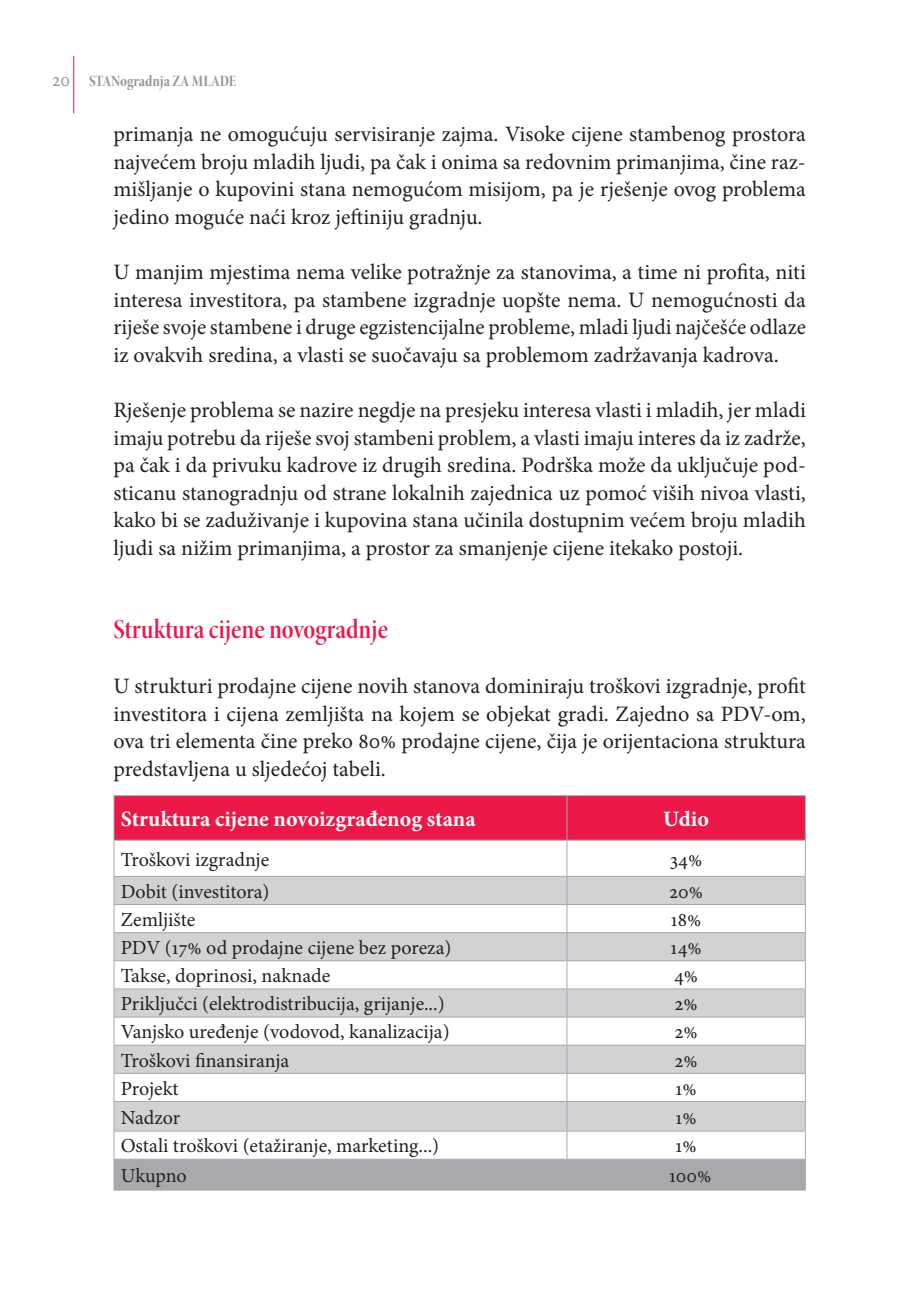
<style>
.page{position:relative;width:908px;height:1304px;background:#fff}
.page>*{position:absolute;margin:0;border:0;box-sizing:border-box;transform-origin:0 0}
.t1{font:28px "Minion Pro Semibold Cn Disp";color:#ed1748}
.t2{font:22px/27.6px "Minion Pro";color:#231f20;text-align:justify}
.t3{font:700 22px "Minion Pro";color:#fff}
.t4{font:20px "Minion Pro";color:#231f20}
.t5{font:16px "Minion Pro Bold Cn Disp";color:#939598}
.s1{font-family:"Minion Pro";font-stretch:condensed;font-size:20px}
</style>
<div class="page">
<hr style="left:73px;top:56px;width:1px;height:57px;background:#ed1748">
<div style="left:114px;top:796px;width:690px;height:44px;background:#ed1748"></div>
<hr style="left:113px;top:795px;width:453px;height:1px;background:#a8a9ad">
<hr style="left:113px;top:796px;width:1px;height:44px;background:#a8a9ad">
<hr style="left:566px;top:795px;width:239px;height:1px;background:#a8a9ad">
<hr style="left:566px;top:796px;width:1px;height:44px;background:#a8a9ad">
<hr style="left:804px;top:796px;width:1px;height:44px;background:#a8a9ad">
<hr style="left:113px;top:840px;width:453px;height:1px;background:#a8a9ad">
<hr style="left:113px;top:841px;width:1px;height:35px;background:#a8a9ad">
<hr style="left:566px;top:840px;width:239px;height:1px;background:#a8a9ad">
<hr style="left:566px;top:841px;width:1px;height:35px;background:#a8a9ad">
<hr style="left:804px;top:841px;width:1px;height:35px;background:#a8a9ad">
<hr style="left:113px;top:876px;width:453px;height:1px;background:#a8a9ad">
<hr style="left:566px;top:876px;width:239px;height:1px;background:#a8a9ad">
<svg style="left:113px;top:877px;width:692px;height:313px"></svg>
<hr style="left:113px;top:1159px;width:453px;height:1px;background:#a8a9ad">
<hr style="left:113px;top:1160px;width:1px;height:30px;background:#a8a9ad">
<hr style="left:566px;top:1159px;width:239px;height:1px;background:#a8a9ad">
<hr style="left:566px;top:1160px;width:1px;height:30px;background:#a8a9ad">
<hr style="left:804px;top:1160px;width:1px;height:30px;background:#a8a9ad">
<hr style="left:113px;top:1190px;width:453px;height:1px;background:#a8a9ad">
<hr style="left:566px;top:1190px;width:239px;height:1px;background:#a8a9ad">
<p class="t5" style="left:52px;top:71px;width:185px"><span class="s1">20</span> STANogradnja ZA MLADE</p>
<p class="t2" style="left:113px;top:120px;width:693px">primanja ne omogućuju servisiranje zajma. Visoke cijene stambenog prostora najvećem broju mladih ljudi, pa čak i onima sa redovnim primanjima, čine raz&shy;mišljanje o kupovini stana nemogućom misijom, pa je rješenje ovog problema jedino moguće naći kroz jeftiniju gradnju.</p>
<p class="t2" style="left:113px;top:258px;width:693px">U manjim mjestima nema velike potražnje za stanovima, a time ni profita, niti interesa investitora, pa stambene izgradnje uopšte nema. U nemogućnosti da riješe svoje stambene i druge egzistencijalne probleme, mladi ljudi najčešće odlaze iz ovakvih sredina, a vlasti se suočavaju sa problemom zadržavanja kadrova.</p>
<p class="t2" style="left:113px;top:396px;width:693px">Rješenje problema se nazire negdje na presjeku interesa vlasti i mladih, jer mladi imaju potrebu da riješe svoj stambeni problem, a vlasti imaju interes da iz zadrže, pa čak i da privuku kadrove iz drugih sredina. Podrška može da uključuje pod&shy;sticanu stanogradnju od strane lokalnih zajednica uz pomoć viših nivoa vlasti, kako bi se zaduživanje i kupovina stana učinila dostupnim većem broju mladih ljudi sa nižim primanjima, a prostor za smanjenje cijene itekako postoji.</p>
<p class="t1" style="left:113px;top:612px;width:276px">Struktura cijene novogradnje</p>
<p class="t2" style="left:113px;top:672px;width:693px">U strukturi prodajne cijene novih stanova dominiraju troškovi izgradnje, profit investitora i cijena zemljišta na kojem se objekat gradi. Zajedno sa PDV-om, ova tri elementa čine preko 80% prodajne cijene, čija je orijentaciona struktura predstavljena u sljedećoj tabeli.</p>
<p class="t3" style="left:121px;top:803px;width:356px">Struktura cijene novoizgrađenog stana</p>
<p class="t3" style="left:663px;top:803px;width:47px">Udio</p>
<p class="t4" style="left:121px;top:846px;width:150px">Troškovi izgradnje</p>
<p class="t4" style="left:669px;top:846px;width:34px">34%</p>
<p class="t4" style="left:121px;top:878px;width:150px">Dobit (investitora)</p>
<p class="t4" style="left:669px;top:878px;width:35px">20%</p>
<p class="t4" style="left:121px;top:906px;width:76px">Zemljište</p>
<p class="t4" style="left:670px;top:906px;width:32px">18%</p>
<p class="t4" style="left:121px;top:934px;width:332px">PDV (17% od prodajne cijene bez poreza)</p>
<p class="t4" style="left:670px;top:934px;width:32px">14%</p>
<p class="t4" style="left:121px;top:962px;width:211px">Takse, doprinosi, naknade</p>
<p class="t4" style="left:673px;top:962px;width:25px">4%</p>
<p class="t4" style="left:121px;top:990px;width:325px">Priključci (elektrodistribucija, grijanje...)</p>
<p class="t4" style="left:674px;top:990px;width:25px">2%</p>
<p class="t4" style="left:121px;top:1019px;width:330px">Vanjsko uređenje (vodovod, kanalizacija)</p>
<p class="t4" style="left:674px;top:1019px;width:25px">2%</p>
<p class="t4" style="left:121px;top:1047px;width:170px">Troškovi finansiranja</p>
<p class="t4" style="left:674px;top:1047px;width:25px">2%</p>
<p class="t4" style="left:121px;top:1075px;width:59px">Projekt</p>
<p class="t4" style="left:675px;top:1075px;width:22px">1%</p>
<p class="t4" style="left:121px;top:1104px;width:61px">Nadzor</p>
<p class="t4" style="left:675px;top:1104px;width:22px">1%</p>
<p class="t4" style="left:121px;top:1133px;width:320px">Ostali troškovi (etažiranje, marketing...)</p>
<p class="t4" style="left:675px;top:1133px;width:22px">1%</p>
<p class="t4" style="left:121px;top:1162px;width:67px">Ukupno</p>
<p class="t4" style="left:669px;top:1162px;width:44px">100%</p>
</div>
